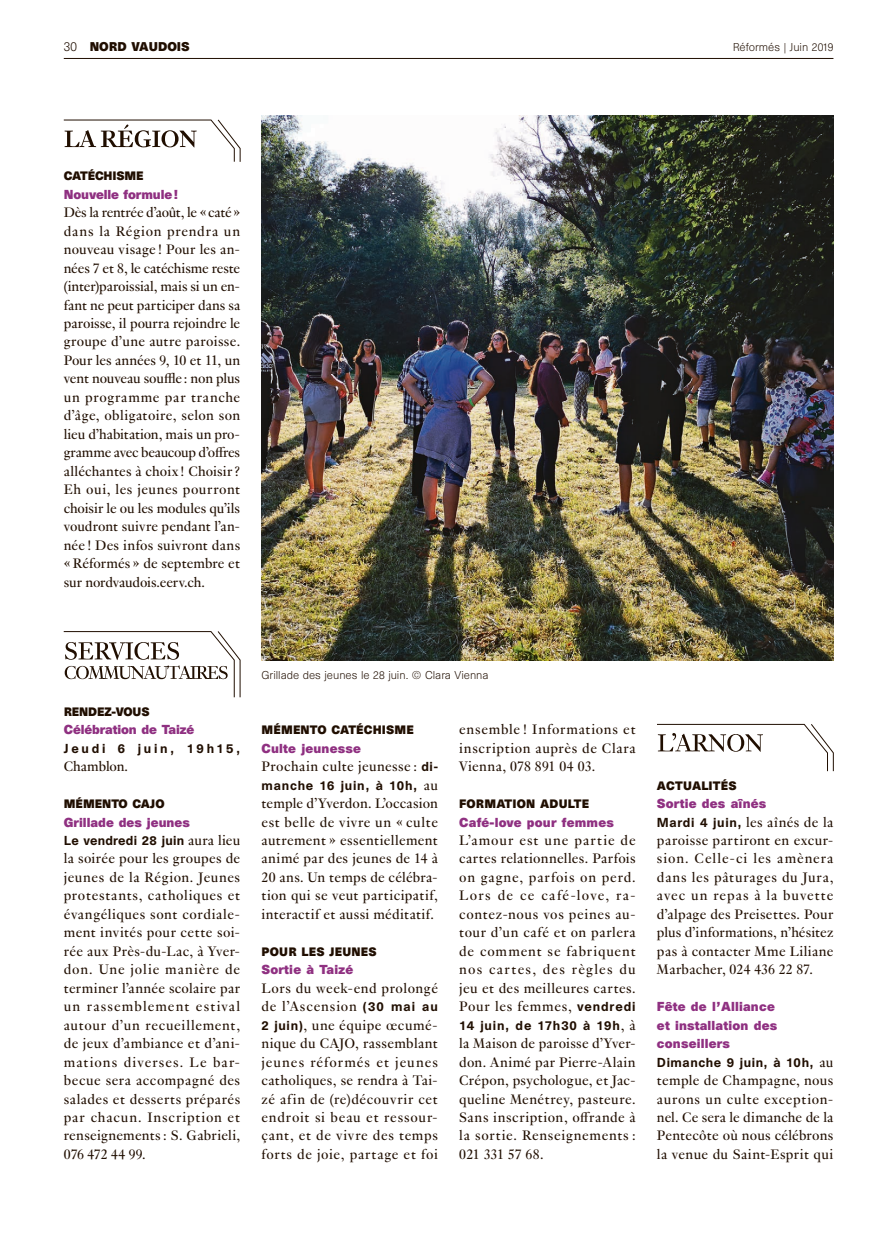
<style>
.page{position:relative;width:893px;height:1234px;background:#fff}
.page>*{position:absolute;margin:0;border:0;box-sizing:border-box;transform-origin:0 0}
.REF_Texte_indd{font:15px/18.5px "Genath";letter-spacing:.03em;color:#200e00;text-align:justify}
.REF_Texte_indd-2{font:15px "Genath";letter-spacing:-.005em;color:#200e00}
.REF_P2_Titre_indd{font:700 12px "Unica SB";letter-spacing:.015em;color:#8f3081}
.REF_Texte_indd-3{font:500 12px "Unica SB";letter-spacing:.055em;color:#200e00}
.REF_P2_Titre_indd-2{font:700 12px "Unica SB";letter-spacing:-.01em;color:#8f3081}
.REF_Texte_indd-4{font:500 12px "Unica SB";letter-spacing:.02em;color:#200e00}
.REF_Texte_indd-5{font:500 12px "Unica SB";letter-spacing:.23em;color:#200e00}
.t1{font:700 11.7px "Unica SB";color:#200e00}
.REF_P2_Rubriques_ind{font:700 11.25px "Unica SB";letter-spacing:.015em;color:#200e00}
.REF_P2_Rubriques_ind-2{font:700 11.25px "Unica SB";letter-spacing:-.01em;color:#200e00}
.REF_legendes_copyrig{font:300 10.5px "Unica SB";color:#200e00}
.s1{font-weight:300;font-size:12px}
.s2{font-family:"Genath";font-weight:400;font-size:15px}
.s3{font-family:"Unica SB";font-weight:500;font-size:12px}
</style>
<div class="page">
<svg style="left:63px;top:119px;width:178px;height:43px"></svg>
<svg style="left:63px;top:631px;width:178px;height:66px"></svg>
<svg style="left:657px;top:723px;width:177px;height:48px"></svg>
<img style="left:261px;top:116px;width:572px;height:544px">
<hr style="left:64px;top:58px;width:769px;height:1px;background:#200e00">
<p class="t1" style="left:64px;top:39px;width:127px"><span class="s1">30</span> NORD VAUDOIS</p>
<p class="REF_legendes_copyrig" style="left:733px;top:41px;width:102px">Réformés | Juin 2019</p>
<p class="REF_P2_Rubriques_ind-2" style="left:64px;top:169px;width:81px">CATÉCHISME</p>
<p class="REF_P2_Titre_indd-2" style="left:64px;top:187px;width:116px">Nouvelle formule!</p>
<p class="REF_Texte_indd" style="left:64px;top:202px;width:178px">Dès la rentrée d’août, le « caté » dans la Région prendra un nouveau visage ! Pour les an&shy;nées 7 et 8, le catéchisme reste (inter)paroissial, mais si un en&shy;fant ne peut participer dans sa paroisse, il pourra rejoindre le groupe d’une autre paroisse.<br>Pour les années 9, 10 et 11, un vent nouveau souffle : non plus un programme par tranche d’âge, obligatoire, selon son lieu d’habitation, mais un pro&shy;gramme avec beaucoup d’offres alléchantes à choix ! Choisir ?<br>Eh oui, les jeunes pourront choisir le ou les modules qu’ils voudront suivre pendant l’an&shy;née ! Des infos suivront dans « Réformés » de septembre et sur nordvaudois.eerv.ch.</p>
<p class="REF_P2_Rubriques_ind-2" style="left:64px;top:704px;width:87px">RENDEZ-VOUS</p>
<p class="REF_P2_Titre_indd-2" style="left:64px;top:722px;width:132px">Célébration de Taizé</p>
<p class="REF_Texte_indd-5" style="left:64px;top:740px;width:178px">Jeudi 6 juin, 19h15,</p>
<p class="REF_Texte_indd-2" style="left:64px;top:755px;width:66px">Chamblon.</p>
<p class="REF_P2_Rubriques_ind" style="left:64px;top:796px;width:102px">MÉMENTO CAJO</p>
<p class="REF_P2_Titre_indd" style="left:64px;top:814px;width:128px">Grillade des jeunes</p>
<p class="REF_Texte_indd-4" style="left:64px;top:832px;width:178px">Le vendredi 28 juin <span class="s2">aura lieu</span></p>
<p class="REF_Texte_indd" style="left:64px;top:848px;width:178px">la soirée pour les groupes de jeunes de la Région. Jeunes protestants, catholiques et évangéliques sont cordiale&shy;ment invités pour cette soi&shy;rée aux Près-du-Lac, à Yver&shy;don. Une jolie manière de terminer l’année scolaire par un rassemblement estival autour d’un recueillement, de jeux d’ambiance et d’ani&shy;mations diverses. Le bar&shy;becue sera accompagné des salades et desserts préparés par chacun. Inscription et renseignements : S. Gabrieli, 076 472 44 99.</p>
<p class="REF_legendes_copyrig" style="left:261px;top:668px;width:229px">Grillade des jeunes le 28 juin. © Clara Vienna</p>
<p class="REF_P2_Rubriques_ind" style="left:261px;top:722px;width:154px">MÉMENTO CATÉCHISME</p>
<p class="REF_P2_Titre_indd" style="left:261px;top:740px;width:101px">Culte jeunesse</p>
<p class="REF_Texte_indd" style="left:261px;top:756px;width:178px">Prochain culte jeunesse : <span class="s3">di-</span></p>
<p class="REF_Texte_indd-3" style="left:261px;top:777px;width:178px">manche 16 juin, à 10h, <span class="s2">au</span></p>
<p class="REF_Texte_indd" style="left:261px;top:792px;width:178px">temple d’Yverdon. L’occasion est belle de vivre un « culte autrement » essentiellement animé par des jeunes de 14 à 20 ans. Un temps de célébra&shy;tion qui se veut participatif, interactif et aussi méditatif.</p>
<p class="REF_P2_Rubriques_ind" style="left:261px;top:944px;width:117px">POUR LES JEUNES</p>
<p class="REF_P2_Titre_indd" style="left:261px;top:962px;width:93px">Sortie à Taizé</p>
<p class="REF_Texte_indd" style="left:261px;top:977px;width:178px">Lors du week-end prolongé de l’Ascension <span class="s3">(30 mai au 2 juin)</span>, une équipe œcumé&shy;nique du CAJO, rassemblant jeunes réformés et jeunes catholiques, se rendra à Tai&shy;zé afin de (re)découvrir cet endroit si beau et ressour&shy;çant, et de vivre des temps forts de joie, partage et foi</p>
<p class="REF_Texte_indd" style="left:459px;top:719px;width:178px">ensemble ! Informations et inscription auprès de Clara Vienna, 078 891 04 03.</p>
<p class="REF_P2_Rubriques_ind" style="left:459px;top:796px;width:131px">FORMATION ADULTE</p>
<p class="REF_P2_Titre_indd" style="left:459px;top:814px;width:156px">Café-love pour femmes</p>
<p class="REF_Texte_indd" style="left:459px;top:829px;width:178px">L’amour est une partie de cartes relationnelles. Parfois on gagne, parfois on perd.<br>Lors de ce café-love, ra&shy;contez-nous vos peines au&shy;tour d’un café et on parlera de comment se fabriquent nos cartes, des règles du jeu et des meilleures cartes.<br>Pour les femmes, <span class="s3">vendredi</span></p>
<p class="REF_Texte_indd-3" style="left:459px;top:1017px;width:178px">14 juin, de 17h30 à 19h<span class="s2">, à</span></p>
<p class="REF_Texte_indd" style="left:459px;top:1032px;width:178px">la Maison de paroisse d’Yver&shy;don. Animé par Pierre-Alain Crépon, psychologue, et Jac&shy;queline Menétrey, pasteure.<br>Sans inscription, offrande à la sortie. Renseignements :<br>021 331 57 68.</p>
<p class="REF_P2_Rubriques_ind" style="left:657px;top:778px;width:81px">ACTUALITÉS</p>
<p class="REF_P2_Titre_indd" style="left:657px;top:796px;width:111px">Sortie des aînés</p>
<p class="REF_Texte_indd" style="left:657px;top:811px;width:178px"><span class="s3">Mardi 4 juin,</span> les aînés de la paroisse partiront en excur&shy;sion. Celle-ci les amènera dans les pâturages du Jura, avec un repas à la buvette d’alpage des Preisettes. Pour plus d’informations, n’hésitez pas à contacter Mme Liliane Marbacher, 024 436 22 87.</p>
<p class="REF_P2_Titre_indd" style="left:657px;top:998px;width:119px">Fête de l’Alliance</p>
<p class="REF_P2_Titre_indd" style="left:657px;top:1017px;width:122px">et installation des</p>
<p class="REF_P2_Titre_indd" style="left:657px;top:1035px;width:75px">conseillers</p>
<p class="REF_Texte_indd-3" style="left:657px;top:1054px;width:178px">Dimanche 9 juin, à 10h, <span class="s2">au</span></p>
<p class="REF_Texte_indd" style="left:657px;top:1069px;width:178px">temple de Champagne, nous aurons un culte exception&shy;nel. Ce sera le dimanche de la Pentecôte où nous célébrons la venue du Saint-Esprit qui</p>
</div>
